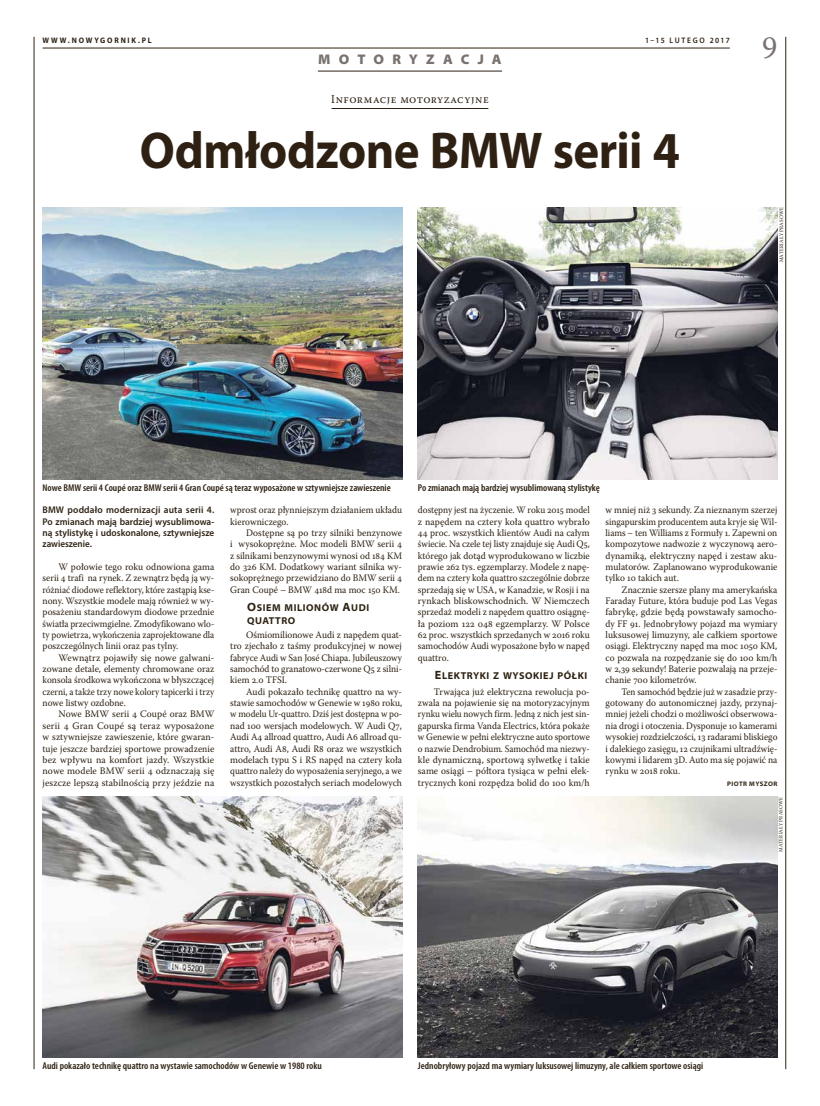
<style>
.page{position:relative;width:820px;height:1106px;background:#fff}
.page>*{position:absolute;margin:0;border:0;box-sizing:border-box;transform-origin:0 0}
.t1{font:700 52px "Myriad Pro";letter-spacing:-.015em;color:#2e2113;scale:.94 1}
.t2{font:32px "Warnock Pro";color:#787370;scale:.94 1}
.t3{font:900 semi-expanded 14px "Myriad Pro";letter-spacing:.615em;color:#787370;scale:.94 1}
.t4{font:12px "Warnock Pro";letter-spacing:.05em;color:#2e2113;scale:.94 1}
.t5{font:10px/12.3px "Myriad Pro Bold Semi Ext SC830";letter-spacing:.06em;color:#2e2113;scale:.94 1}
.t6{font:9.9px/11.3px "Warnock Pro";color:#2e2113;text-align:justify;scale:.95 1}
.t7{font:9.9px/11.3px "Warnock Pro";color:#2e2113;text-align:justify;scale:.94 1}
.t8{font:9.9px/11.3px "Warnock Pro";color:#2e2113;text-align:justify;scale:.92 1}
.t9{font:9.9px/11.3px "Warnock Pro";color:#2e2113;text-align:justify;scale:.96 1}
.t10{font:9.9px/11.3px "Warnock Pro";color:#2e2113;text-align:justify;scale:.91 1}
.t11{font:600 condensed 9.9px "Myriad Pro";color:#2e2113;scale:1.04 1}
.t12{font:9.9px/11.3px "Warnock Pro";color:#2e2113;text-align:justify}
.t13{font:600 9.7px/11.3px "Myriad Pro";letter-spacing:.005em;color:#2e2113;text-align:justify}
.t14{font:700 8px "Myriad Pro";letter-spacing:.235em;color:#2e2113;scale:.94 1}
.t15{font:600 8px "Myriad Pro";letter-spacing:.21em;color:#2e2113;scale:.94 1}
.t16{font:700 semi-expanded 6.6px "Myriad Pro";letter-spacing:.07em;color:#2e2113;scale:.94 1}
.t17{font:5.3px "Warnock Pro";letter-spacing:.025em;color:#2e2113;scale:.94 1}
.s1{font-size:12px}
</style>
<div class="page">
<hr style="left:34px;top:37px;width:1px;height:1032px;background:#2e2113">
<hr style="left:785px;top:37px;width:1px;height:1032px;background:#2e2113">
<hr style="left:43px;top:48px;width:686px;height:1px;background:#2e2113">
<hr style="left:318px;top:71px;width:184px;height:1px;background:#2e2113">
<hr style="left:331px;top:108px;width:157px;height:1px;background:#2e2113">
<img style="left:418px;top:797px;width:359px;height:260px">
<img style="left:43px;top:207px;width:359px;height:272px">
<img style="left:43px;top:797px;width:359px;height:260px">
<img style="left:418px;top:207px;width:359px;height:272px">
<p class="t14" style="left:43px;top:35px;width:117px">WWW.NOWYGORNIK.PL</p>
<h3 class="t3" style="left:318px;top:51px;width:196px">MOTORYZACJA</h3>
<p class="t15" style="left:644px;top:35px;width:91px">1–15 LUTEGO 2017</p>
<h2 class="t2" style="left:762px;top:28px;width:18px">9</h2>
<p class="t4" style="left:331px;top:92px;width:169px">Informacje motoryzacyjne</p>
<h1 class="t1" style="left:140px;top:117px;width:576px">Odmłodzone BMW serii 4</h1>
<p class="t11" style="left:43px;top:482px;width:336px">Nowe BMW serii 4 Coupé oraz BMW serii 4 Gran Coupé są teraz wyposażone w sztywniejsze zawieszenie</p>
<p class="t11" style="left:418px;top:482px;width:176px">Po zmianach mają bardziej wysublimowaną stylistykę</p>
<p class="t17" style="left:778px;top:262px;width:60px;rotate:-90deg">MATERIAŁY PRASOWE</p>
<p class="t13" style="left:43px;top:504px;width:173px">BMW poddało modernizacji auta serii 4.<br>Po zmianach mają bardziej wysublimowa&shy;ną stylistykę i udoskonalone, sztywniejsze zawieszenie.</p>
<p class="t6" style="left:43px;top:561px;width:182px;text-indent:16px">W połowie tego roku odnowiona gama serii 4 trafi na rynek. Z zewnątrz będą ją wy&shy;różniać diodowe reflektory, które zastąpią kse&shy;nony. Wszystkie modele mają również w wy&shy;posażeniu standardowym diodowe przednie światła przeciwmgielne. Zmodyfikowano wlo&shy;ty powietrza, wykończenia zaprojektowane dla poszczególnych linii oraz pas tylny.</p>
<p class="t12" style="left:43px;top:651px;width:173px;text-indent:16px">Wewnątrz pojawiły się nowe galwani&shy;zowane detale, elementy chromowane oraz konsola środkowa wykończona w błyszczącej czerni, a także trzy nowe kolory tapicerki i trzy nowe listwy ozdobne.</p>
<p class="t9" style="left:43px;top:708px;width:180px;text-indent:16px">Nowe BMW serii 4 Coupé oraz BMW serii 4 Gran Coupé są teraz wyposażone w sztywniejsze zawieszenie, które gwaran&shy;tuje jeszcze bardziej sportowe prowadzenie bez wpływu na komfort jazdy. Wszystkie nowe modele BMW serii 4 odznaczają się jeszcze lepszą stabilnością przy jeździe na</p>
<p class="t7" style="left:230px;top:504px;width:184px">wprost oraz płynniejszym działaniem układu kierowniczego.</p>
<p class="t9" style="left:230px;top:527px;width:180px;text-indent:16px">Dostępne są po trzy silniki benzynowe i wysokoprężne. Moc modeli BMW serii 4 z silnikami benzynowymi wynosi od 184 KM do 326 KM. Dodatkowy wariant silnika wy&shy;sokoprężnego przewidziano do BMW serii 4<br>Gran Coupé – BMW 418d ma moc 150 KM.</p>
<p class="t5" style="left:247px;top:602px;width:131px"><span class="s1">O</span>SIEM MILIONÓW <span class="s1">A</span>UDI<br>QUATTRO</p>
<p class="t7" style="left:230px;top:629px;width:184px;text-indent:16px">Ośmiomilionowe Audi z napędem quat&shy;tro zjechało z taśmy produkcyjnej w nowej fabryce Audi w San José Chiapa. Jubileuszowy samochód to granatowo-czerwone Q5 z silni&shy;kiem 2.0 TFSI.</p>
<p class="t6" style="left:230px;top:685px;width:182px;text-indent:16px">Audi pokazało technikę quattro na wy&shy;stawie samochodów w Genewie w 1980 roku, w modelu Ur-quattro. Dziś jest dostępna w po&shy;nad 100 wersjach modelowych. W Audi Q7, Audi A4 allroad quattro, Audi A6 allroad qu&shy;attro, Audi A8, Audi R8 oraz we wszystkich modelach typu S i RS napęd na cztery koła quattro należy do wyposażenia seryjnego, a we wszystkich pozostałych seriach modelowych</p>
<p class="t8" style="left:418px;top:504px;width:188px">dostępny jest na życzenie. W roku 2015 model z napędem na cztery koła quattro wybrało 44 proc. wszystkich klientów Audi na całym świecie. Na czele tej listy znajduje się Audi Q5, którego jak dotąd wyprodukowano w liczbie prawie 262 tys. egzemplarzy. Modele z napę&shy;dem na cztery koła quattro szczególnie dobrze sprzedają się w USA, w Kanadzie, w Rosji i na rynkach bliskowschodnich. W Niemczech sprzedaż modeli z napędem quattro osiągnę&shy;ła poziom 122 048 egzemplarzy. W Polsce 62 proc. wszystkich sprzedanych w 2016 roku samochodów Audi wyposażone było w napęd quattro.</p>
<p class="t5" style="left:435px;top:670px;width:163px"><span class="s1">E</span>LEKTRYKI Z WYSOKIEJ PÓŁKI</p>
<p class="t6" style="left:418px;top:685px;width:182px;text-indent:16px">Trwająca już elektryczna rewolucja po&shy;zwala na pojawienie się na motoryzacyjnym rynku wielu nowych firm. Jedną z nich jest sin&shy;gapurska firma Vanda Electrics, która pokaże w Genewie w pełni elektryczne auto sportowe o nazwie Dendrobium. Samochód ma niezwy&shy;kle dynamiczną, sportową sylwetkę i takie same osiągi – półtora tysiąca w pełni elek&shy;trycznych koni rozpędza bolid do 100 km/h</p>
<p class="t7" style="left:605px;top:504px;width:184px">w mniej niż 3 sekundy. Za nieznanym szerzej singapurskim producentem auta kryje się Wil&shy;liams – ten Williams z Formuły 1. Zapewni on kompozytowe nadwozie z wyczynową aero&shy;dynamiką, elektryczny napęd i zestaw aku&shy;mulatorów. Zaplanowano wyprodukowanie tylko 10 takich aut.</p>
<p class="t7" style="left:605px;top:583px;width:184px;text-indent:16px">Znacznie szersze plany ma amerykańska Faraday Future, która buduje pod Las Vegas fabrykę, gdzie będą powstawały samocho&shy;dy FF 91. Jednobryłowy pojazd ma wymiary luksusowej limuzyny, ale całkiem sportowe osiągi. Elektryczny napęd ma moc 1050 KM, co pozwala na rozpędzanie się do 100 km/h w 2,39 sekundy! Baterie pozwalają na przeje&shy;chanie 700 kilometrów.</p>
<p class="t10" style="left:605px;top:685px;width:190px;text-indent:16px">Ten samochód będzie już w zasadzie przy&shy;gotowany do autonomicznej jazdy, przynaj&shy;mniej jeżeli chodzi o możliwości obserwowa&shy;nia drogi i otoczenia. Dysponuje 10 kamerami wysokiej rozdzielczości, 13 radarami bliskiego i dalekiego zasięgu, 12 czujnikami ultradźwię&shy;kowymi i lidarem 3D. Auto ma się pojawić na rynku w 2018 roku.</p>
<p class="t16" style="left:727px;top:779px;width:55px">PIOTR MYSZOR</p>
<p class="t17" style="left:777px;top:852px;width:60px;rotate:-90deg">MATERIAŁY PRASOWE</p>
<p class="t11" style="left:43px;top:1060px;width:270px">Audi pokazało technikę quattro na wystawie samochodów w Genewie w 1980 roku</p>
<p class="t11" style="left:418px;top:1060px;width:276px">Jednobryłowy pojazd ma wymiary luksusowej limuzyny, ale całkiem sportowe osiągi</p>
</div>
